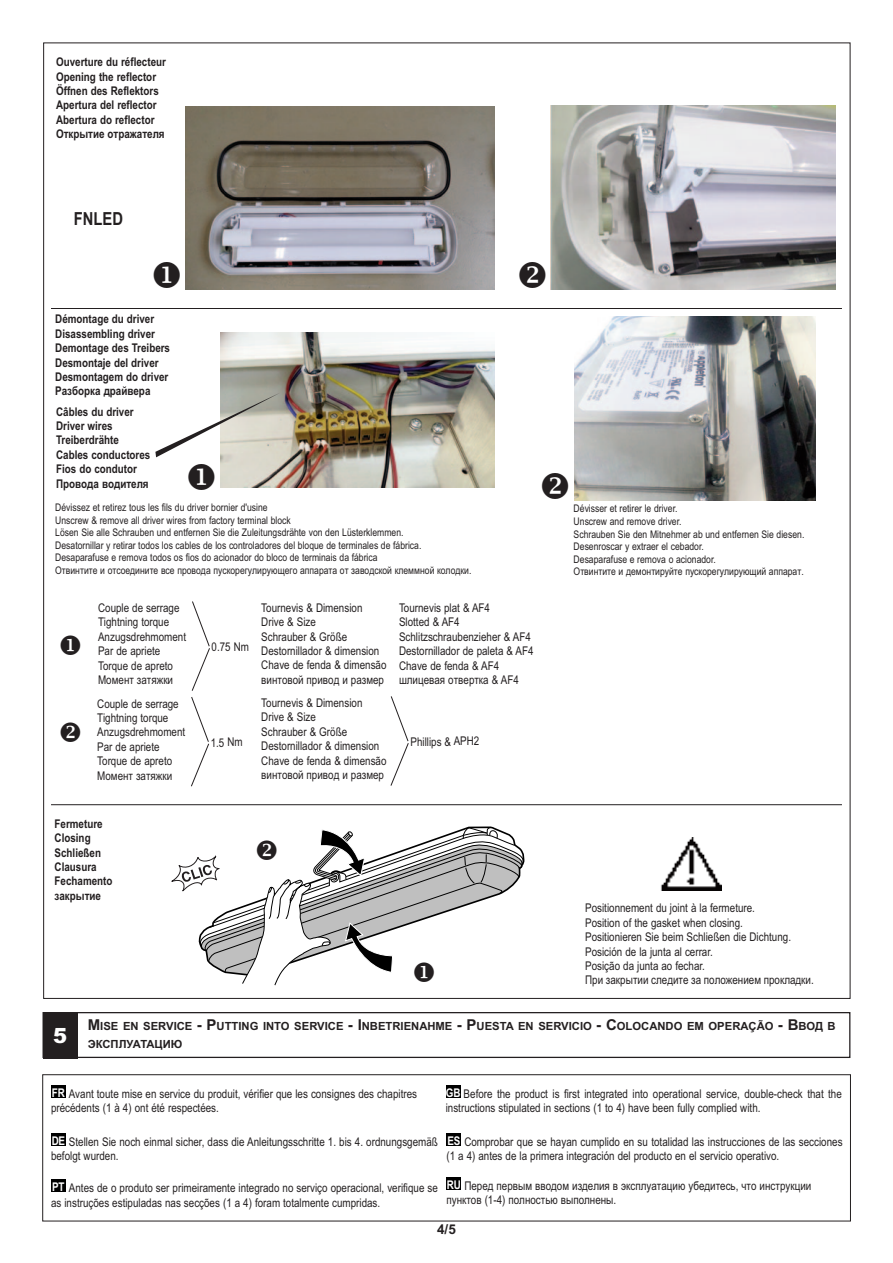
<style>
.page{position:relative;width:893px;height:1263px;background:#fff}
.page>*{position:absolute;margin:0;border:0;box-sizing:border-box;transform-origin:0 0}
.t1{font:900 21px "Arial";color:#fff}
.t2{font:700 18px "Arial Narrow";color:#231f20}
.t3{font:700 13.5px "Arial";color:#231f20}
.t4{font:12px/14.4px "Arial Narrow";color:#231f20}
.t5{font:700 12px "Arial Narrow";color:#231f20}
.t6{font:700 11.25px "Arial";color:#231f20}
.t7{font:10.5px "Arial Narrow";color:#231f20}
.s1{font-size:15px}
.s2{font-weight:700;color:#fff}
</style>
<div class="page">
<hr style="left:51px;top:308px;width:791px;height:1px;background:#231f20">
<hr style="left:51px;top:804px;width:791px;height:1px;background:#231f20">
<img style="left:661px;top:838px;width:60px;height:53px">
<img style="left:186px;top:107px;width:308px;height:183px">
<img style="left:551px;top:105px;width:284px;height:185px">
<img style="left:220px;top:333px;width:274px;height:154px">
<img style="left:575px;top:316px;width:241px;height:185px">
<svg style="left:155px;top:393px;width:125px;height:64px"></svg>
<div style="left:43px;top:1012px;width:807px;height:46px;border:1px solid #231f20"></div>
<div style="left:43px;top:1012px;width:34px;height:46px;background:#231f20"></div>
<div style="left:43px;top:1074px;width:808px;height:147px;border:1px solid #231f20"></div>
<div style="left:51px;top:1085px;width:15px;height:13px;background:#000"></div>
<div style="left:446px;top:1085px;width:15px;height:13px;background:#000"></div>
<div style="left:446px;top:1177px;width:15px;height:13px;background:#000"></div>
<div style="left:446px;top:1133px;width:15px;height:13px;background:#000"></div>
<div style="left:51px;top:1179px;width:15px;height:13px;background:#000"></div>
<div style="left:51px;top:1133px;width:15px;height:13px;background:#000"></div>
<svg style="left:192px;top:601px;width:18px;height:90px"></svg>
<svg style="left:191px;top:697px;width:18px;height:89px"></svg>
<svg style="left:391px;top:696px;width:18px;height:90px"></svg>
<svg style="left:171px;top:827px;width:353px;height:158px"></svg>
<p class="t5" style="left:56px;top:58px;width:111px">Ouverture du réflecteur</p>
<p class="t5" style="left:56px;top:72px;width:102px">Opening the reflector</p>
<p class="t5" style="left:56px;top:86px;width:104px">Öffnen des Reflektors</p>
<p class="t5" style="left:56px;top:101px;width:102px">Apertura del reflector</p>
<p class="t5" style="left:56px;top:115px;width:100px">Abertura do reflector</p>
<p class="t5" style="left:56px;top:130px;width:110px">Открытие отражателя</p>
<p class="t2" style="left:74px;top:213px;width:51px">FNLED</p>
<p class="t5" style="left:55px;top:315px;width:100px">Démontage du driver</p>
<p class="t5" style="left:55px;top:329px;width:101px">Disassembling driver</p>
<p class="t5" style="left:55px;top:344px;width:116px">Demontage des Treibers</p>
<p class="t5" style="left:55px;top:358px;width:105px">Desmontaje del driver</p>
<p class="t5" style="left:55px;top:372px;width:115px">Desmontagem do driver</p>
<p class="t5" style="left:55px;top:387px;width:97px">Разборка драйвера</p>
<p class="t5" style="left:56px;top:407px;width:79px">Câbles du driver</p>
<p class="t5" style="left:56px;top:421px;width:58px">Driver wires</p>
<p class="t5" style="left:56px;top:436px;width:64px">Treiberdrähte</p>
<p class="t5" style="left:56px;top:450px;width:96px">Cables conductores</p>
<p class="t5" style="left:56px;top:465px;width:82px">Fios do condutor</p>
<p class="t5" style="left:56px;top:479px;width:94px">Провода водителя</p>
<p class="t7" style="left:55px;top:503px;width:214px">Dévissez et retirez tous les fils du driver bornier d'usine</p>
<p class="t7" style="left:55px;top:516px;width:237px">Unscrew &amp; remove all driver wires from factory terminal block</p>
<p class="t7" style="left:55px;top:529px;width:350px">Lösen Sie alle Schrauben und entfernen Sie die Zuleitungsdrähte von den Lüsterklemmen.</p>
<p class="t7" style="left:55px;top:541px;width:368px">Desatornillar y retirar todos los cables de los controladores del bloque de terminales de fábrica.</p>
<p class="t7" style="left:55px;top:554px;width:324px">Desaparafuse e remova todos os fios do acionador do bloco de terminais da fábrica</p>
<p class="t7" style="left:55px;top:566px;width:418px">Отвинтите и отсоедините все провода пускорегулирующего аппарата от заводской клеммной колодки.</p>
<p class="t4" style="left:98px;top:602px;width:83px">Couple de serrage</p>
<p class="t4" style="left:98px;top:616px;width:73px">Tightning torque</p>
<p class="t4" style="left:98px;top:630px;width:90px">Anzugsdrehmoment</p>
<p class="t4" style="left:98px;top:645px;width:64px">Par de apriete</p>
<p class="t4" style="left:98px;top:659px;width:76px">Torque de apreto</p>
<p class="t4" style="left:98px;top:674px;width:77px">Момент затяжки</p>
<p class="t4" style="left:97px;top:697px;width:83px">Couple de serrage</p>
<p class="t4" style="left:97px;top:712px;width:73px">Tightning torque</p>
<p class="t4" style="left:97px;top:726px;width:90px">Anzugsdrehmoment</p>
<p class="t4" style="left:97px;top:740px;width:64px">Par de apriete</p>
<p class="t4" style="left:97px;top:755px;width:76px">Torque de apreto</p>
<p class="t4" style="left:97px;top:769px;width:77px">Момент затяжки</p>
<p class="t5" style="left:55px;top:819px;width:50px">Fermeture</p>
<p class="t5" style="left:55px;top:833px;width:38px">Closing</p>
<p class="t5" style="left:55px;top:848px;width:48px">Schließen</p>
<p class="t5" style="left:55px;top:862px;width:44px">Clausura</p>
<p class="t5" style="left:55px;top:877px;width:59px">Fechamento</p>
<p class="t5" style="left:55px;top:891px;width:48px">закрытие</p>
<p class="t4" style="left:261px;top:601px;width:103px">Tournevis &amp; Dimension</p>
<p class="t4" style="left:261px;top:616px;width:56px">Drive &amp; Size</p>
<p class="t4" style="left:261px;top:630px;width:87px">Schrauber &amp; Größe</p>
<p class="t4" style="left:261px;top:645px;width:120px">Destornillador &amp; dimension</p>
<p class="t4" style="left:261px;top:659px;width:127px">Chave de fenda &amp; dimensão</p>
<p class="t4" style="left:261px;top:673px;width:124px">винтовой привод и размер</p>
<p class="t4" style="left:261px;top:697px;width:103px">Tournevis &amp; Dimension</p>
<p class="t4" style="left:261px;top:711px;width:56px">Drive &amp; Size</p>
<p class="t4" style="left:261px;top:725px;width:87px">Schrauber &amp; Größe</p>
<p class="t4" style="left:261px;top:740px;width:120px">Destornillador &amp; dimension</p>
<p class="t4" style="left:261px;top:754px;width:127px">Chave de fenda &amp; dimensão</p>
<p class="t4" style="left:261px;top:769px;width:124px">винтовой привод и размер</p>
<p class="t4" style="left:399px;top:602px;width:93px">Tournevis plat &amp; AF4</p>
<p class="t4" style="left:399px;top:616px;width:62px">Slotted &amp; AF4</p>
<p class="t4" style="left:399px;top:631px;width:133px">Schlitzschraubenzieher &amp; AF4</p>
<p class="t4" style="left:399px;top:645px;width:136px">Destornillador de paleta &amp; AF4</p>
<p class="t4" style="left:399px;top:659px;width:102px">Chave de fenda &amp; AF4</p>
<p class="t4" style="left:399px;top:674px;width:121px">шлицевая отвертка &amp; AF4</p>
<p class="t4" style="left:211px;top:641px;width:39px;rotate:-1deg">0.75 Nm</p>
<p class="t4" style="left:211px;top:736px;width:33px;rotate:-1deg">1.5 Nm</p>
<p class="t4" style="left:410px;top:735px;width:70px">Phillips &amp; APH2</p>
<p class="t7" style="left:574px;top:505px;width:105px">Dévisser et retirer le driver.</p>
<p class="t7" style="left:574px;top:517px;width:109px">Unscrew and remove driver.</p>
<p class="t7" style="left:574px;top:530px;width:232px">Schrauben Sie den Mitnehmer ab und entfernen Sie diesen.</p>
<p class="t7" style="left:574px;top:543px;width:132px">Desenroscar y extraer el cebador.</p>
<p class="t7" style="left:574px;top:555px;width:144px">Desaparafuse e remova o acionador.</p>
<p class="t7" style="left:574px;top:568px;width:232px">Отвинтите и демонтируйте пускорегулирующий аппарат.</p>
<p class="t4" style="left:585px;top:902px;width:171px">Positionnement du joint à la fermeture.</p>
<p class="t4" style="left:585px;top:916px;width:159px">Position of the gasket when closing.</p>
<p class="t4" style="left:585px;top:931px;width:207px">Positionieren Sie beim Schließen die Dichtung.</p>
<p class="t4" style="left:585px;top:945px;width:129px">Posición de la junta al cerrar.</p>
<p class="t4" style="left:585px;top:960px;width:121px">Posição da junta ao fechar.</p>
<p class="t4" style="left:585px;top:974px;width:230px">При закрытии следите за положением прокладки.</p>
<p class="t6" style="left:88px;top:1019px;width:749px"><span class="s1">M</span>ISE EN SERVICE <span class="s1">- P</span>UTTING INTO SERVICE <span class="s1">- I</span>NBETRIENAHME <span class="s1">- P</span>UESTA EN SERVICIO <span class="s1">- C</span>OLOCANDO EM OPERAÇÃO <span class="s1">- В</span>ВОД В</p>
<p class="t1" style="left:53px;top:1024px;width:16px">5</p>
<p class="t6" style="left:88px;top:1037px;width:96px">ЭКСПЛУАТАЦИЮ</p>
<p class="t4" style="left:52px;top:1088px;width:367px"><span class="s2">FR</span> Avant toute mise en service du produit, vérifier que les consignes des chapitres</p>
<p class="t4" style="left:51px;top:1102px;width:169px">précédents (1 à 4) ont été respectées.</p>
<p class="t4" style="left:446px;top:1088px;width:398px"><span class="s2">GB</span> Before the product is first integrated into operational service, double-check that the instructions stipulated in sections (1 to 4) have been fully complied with.</p>
<p class="t4" style="left:51px;top:1136px;width:388px"><span class="s2">DE</span> Stellen Sie noch einmal sicher, dass die Anleitungsschritte 1. bis 4. ordnungsgemäß befolgt wurden.</p>
<p class="t4" style="left:51px;top:1182px;width:388px"><span class="s2">PT</span> Antes de o produto ser primeiramente integrado no serviço operacional, verifique se as instruções estipuladas nas secções (1 a 4) foram totalmente cumpridas.</p>
<p class="t4" style="left:446px;top:1136px;width:398px"><span class="s2">ES</span> Comprobar que se hayan cumplido en su totalidad las instrucciones de las secciones (1 a 4) antes de la primera integración del producto en el servicio operativo.</p>
<p class="t4" style="left:447px;top:1179px;width:366px"><span class="s2">RU</span> Перед первым вводом изделия в эксплуатацию убедитесь, что инструкции</p>
<p class="t4" style="left:446px;top:1194px;width:171px">пунктов (1-4) полностью выполнены.</p>
<p class="t3" style="left:437px;top:1221px;width:20px">4/5</p>
</div>
